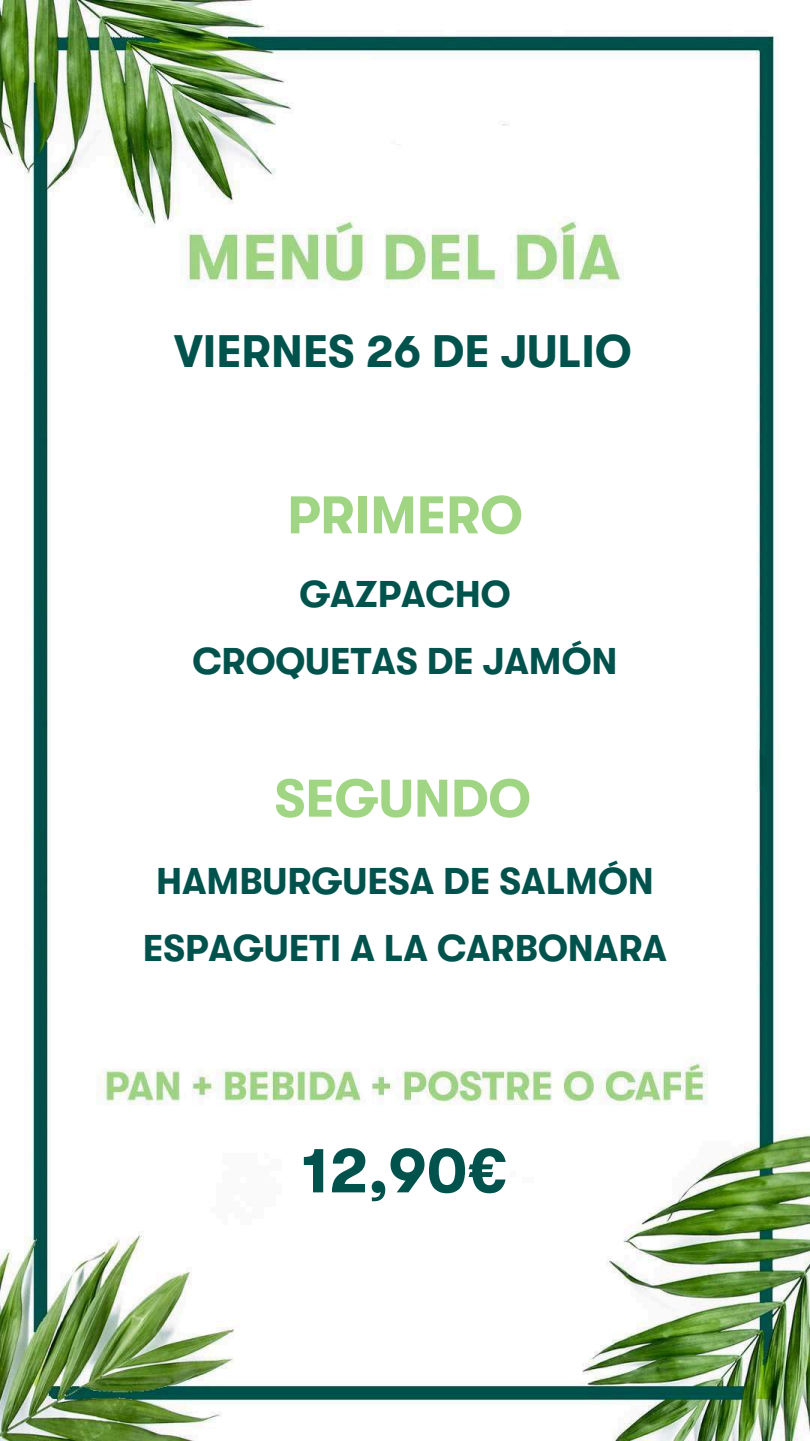
<style>
.page{position:relative;width:810px;height:1441px;background:#fff}
.page>*{position:absolute;margin:0;border:0;box-sizing:border-box;transform-origin:0 0}
.t1{font:700 63.5px "GT Walsheim Pro";color:#00524c}
.t2{font:700 52.8px "GT Walsheim Pro";color:#a0d683}
.t3{font:700 45.5px "GT Walsheim Pro";color:#00524c}
.t4{font:700 37.2px/66px "GT Walsheim Pro";color:#00524c;text-align:center}
</style>
<div class="page">
<img style="left:0;top:0;width:810px;height:1440px">
<p class="t3" style="left:174px;top:326px;width:459px">VIERNES 26 DE JULIO</p>
<h2 class="t2" style="left:287px;top:485px;width:237px">PRIMERO</h2>
<p class="t4" style="left:192px;top:562px;width:427px">GAZPACHO<br>CROQUETAS DE JAMÓN</p>
<h2 class="t2" style="left:275px;top:769px;width:258px">SEGUNDO</h2>
<p class="t4" style="left:143px;top:849px;width:526px">HAMBURGUESA DE SALMÓN<br>ESPAGUETI A LA CARBONARA</p>
<h1 class="t1" style="left:302px;top:1134px;width:208px">12,90€</h1>
</div>
